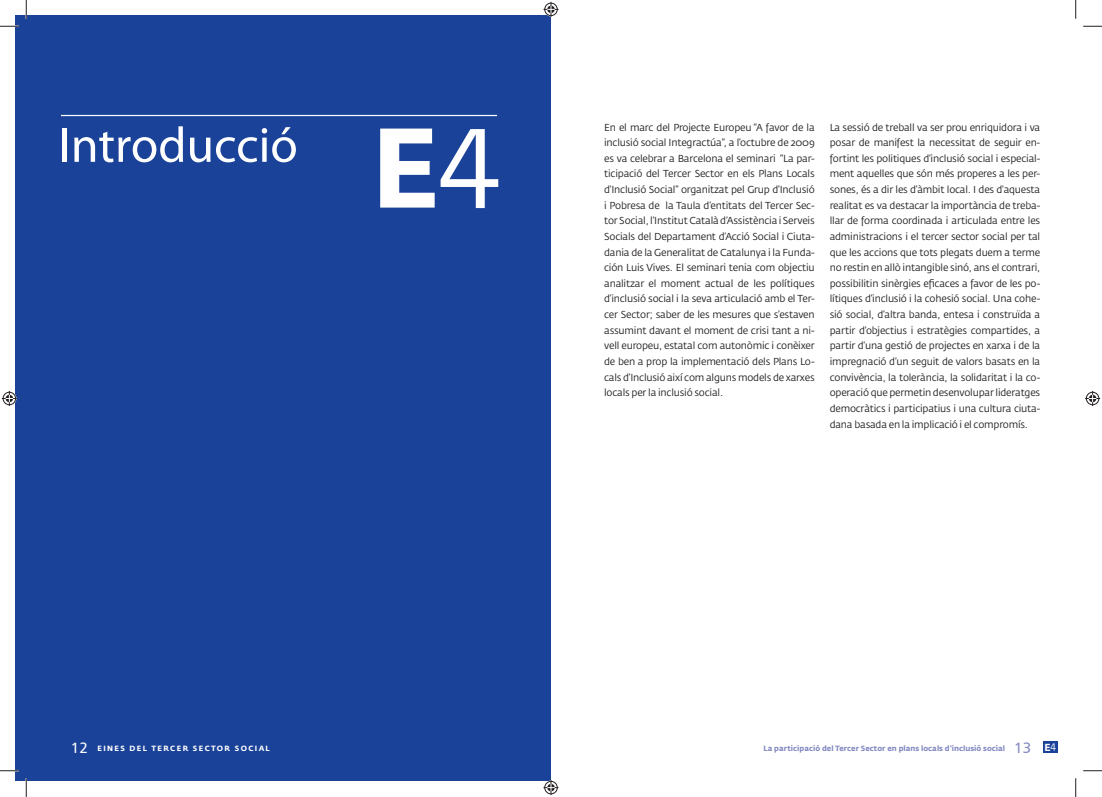
<style>
.page{position:relative;width:1102px;height:797px;background:#fff}
.page>*{position:absolute;margin:0;border:0;box-sizing:border-box;transform-origin:0 0}
.t1{font:700 111.75px "Fedra Sans Std";color:#fff}
.t2{font:50px "Myriad Pro";color:#fff}
.t3{font:10px/15.6px "Fedra Sans Std";letter-spacing:-.02em;color:#231f20;text-align:justify}
.t4{font:700 7.5px "Fedra Sans Std";color:#8389c1}
.t5{font:700 7.5px "Fedra Sans Std";letter-spacing:.18em;color:#fff}
.s1{font-family:"Humanist 777 BT Roman B";font-weight:400;font-size:15px}
.s2{font-size:10.12px;color:#fff}
</style>
<div class="page">
<div style="left:16px;top:16px;width:535px;height:765px;background:#1b4299"></div>
<hr style="left:61px;top:115px;width:436px;height:1px;background:#fff">
<div style="left:1042px;top:741px;width:15px;height:11px;background:#1b4299"></div>
<svg style="left:0;top:25px;width:19px;height:2px"></svg>
<svg style="left:1083px;top:25px;width:18px;height:2px"></svg>
<svg style="left:0;top:770px;width:19px;height:1px"></svg>
<svg style="left:1083px;top:770px;width:18px;height:1px"></svg>
<svg style="left:25px;top:0;width:2px;height:19px"></svg>
<svg style="left:25px;top:778px;width:2px;height:19px"></svg>
<svg style="left:1075px;top:0;width:1px;height:19px"></svg>
<svg style="left:1075px;top:778px;width:1px;height:19px"></svg>
<svg style="left:543px;top:2px;width:15px;height:15px"></svg>
<svg style="left:543px;top:780px;width:15px;height:15px"></svg>
<svg style="left:2px;top:391px;width:15px;height:15px"></svg>
<svg style="left:1085px;top:391px;width:14px;height:15px"></svg>
<h2 class="t2" style="left:58px;top:126px;width:241px">Introducció</h2>
<h1 class="t1" style="left:371px;top:124px;width:131px">E<sup>4</sup></h1>
<p class="t3" style="left:604px;top:120px;width:212px">En el marc del Projecte Europeu “A favor de la inclusió social Integractúa”, a l’octubre de 2009 es va celebrar a Barcelona el seminari “La par&shy;ticipació del Tercer Sector en els Plans Locals d’Inclusió Social” organitzat pel Grup d’Inclusió i Pobresa de la Taula d’entitats del Tercer Sec&shy;tor Social, l’Institut Català d’Assistència i Serveis Socials del Departament d’Acció Social i Ciuta&shy;dania de la Generalitat de Catalunya i la Funda&shy;ción Luis Vives. El seminari tenia com objectiu analitzar el moment actual de les polítiques d’inclusió social i la seva articulació amb el Ter&shy;cer Sector; saber de les mesures que s’estaven assumint davant el moment de crisi tant a ni&shy;vell europeu, estatal com autonòmic i conèixer de ben a prop la implementació dels Plans Lo&shy;cals d’Inclusió així com alguns models de xarxes locals per la inclusió social.</p>
<p class="t3" style="left:829px;top:120px;width:212px">La sessió de treball va ser prou enriquidora i va posar de manifest la necessitat de seguir en&shy;fortint les politiques d’inclusió social i especial&shy;ment aquelles que són més properes a les per&shy;sones, és a dir les d’àmbit local. I des d’aquesta realitat es va destacar la importància de treba&shy;llar de forma coordinada i articulada entre les administracions i el tercer sector social per tal que les accions que tots plegats duem a terme no restin en allò intangible sinó, ans el contrari, possibilitin sinèrgies eficaces a favor de les po&shy;lítiques d’inclusió i la cohesió social. Una cohe&shy;sió social, d’altra banda, entesa i construïda a partir d’objectius i estratègies compartides, a partir d’una gestió de projectes en xarxa i de la impregnació d’un seguit de valors basats en la convivència, la tolerància, la solidaritat i la co&shy;operació que permetin desenvolupar lideratges democràtics i participatius i una cultura ciuta&shy;dana basada en la implicació i el compromís.</p>
<p class="t5" style="left:71px;top:745px;width:201px"><span class="s1">12</span> EINES DEL TERCER SECTOR SOCIAL</p>
<p class="t4" style="left:763px;top:745px;width:294px">La participació del Tercer Sector en plans locals d’inclusió social <span class="s1">13</span> <span class="s2">E</span><sup>4</sup></p>
</div>
